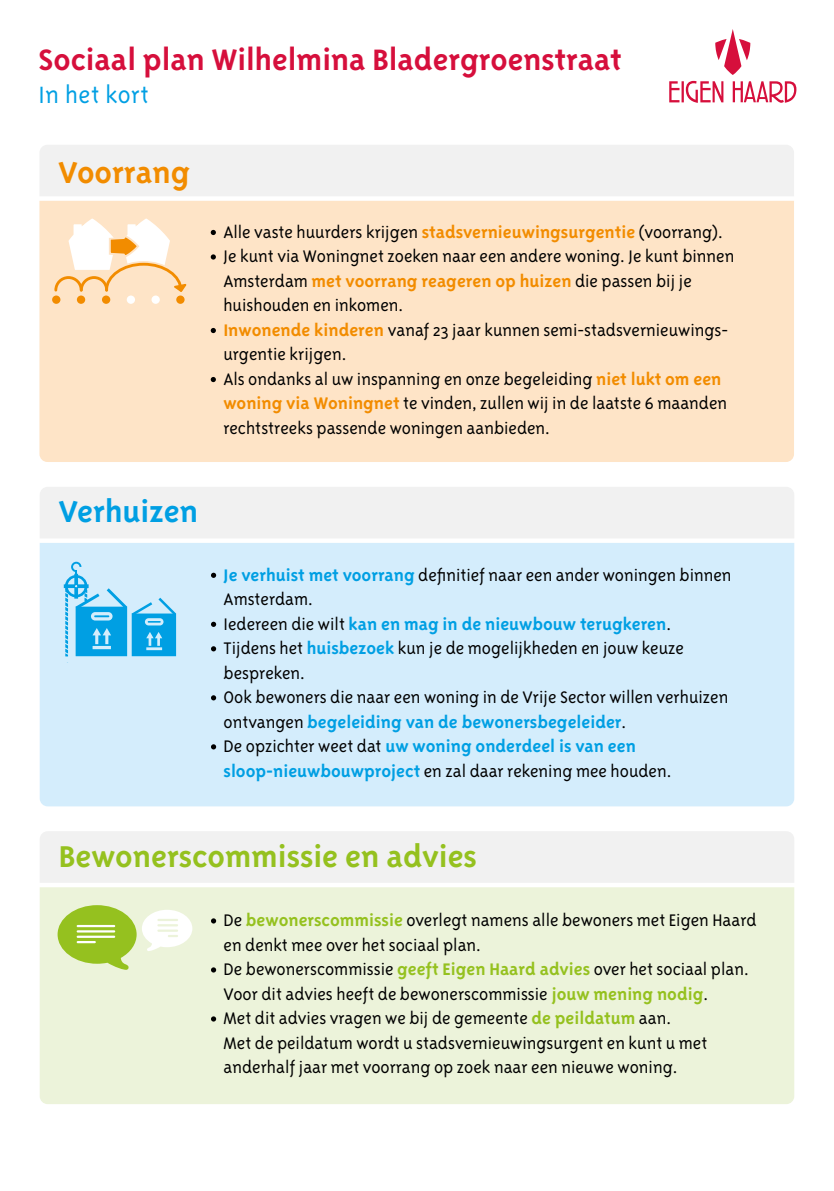
<style>
.page{position:relative;width:834px;height:1191px;background:#fff}
.page>*{position:absolute;margin:0;border:0;box-sizing:border-box;transform-origin:0 0}
.t1{font:700 34.58px "Triplex Sans OT";color:#95c11f}
.t2{font:700 34.58px "Triplex Sans OT";color:#009fe3}
.t3{font:700 34.58px "Triplex Sans OT";color:#f28c00}
.t4{font:700 33.95px "Triplex Sans OT";color:#d60f3c}
.t5{font:300 27.09px "Triplex Sans OT";letter-spacing:.02em;color:#009fe3}
.t6{font:300 19.25px/24.5px "Triplex Sans OT";color:#000}
.s1{font-weight:700;color:#f28c00}
.s2{font-weight:700;color:#009fe3}
.s3{font-weight:700;color:#95c11f}
</style>
<div class="page">
<svg style="left:669px;top:29px;width:127px;height:74px"></svg>
<div style="left:40px;top:487px;width:754px;height:51px;background:#f1f1f1"></div>
<div style="left:40px;top:543px;width:754px;height:263px;background:#d4edfc"></div>
<svg style="left:211px;top:573px;width:5px;height:5px"></svg>
<svg style="left:211px;top:622px;width:5px;height:5px"></svg>
<svg style="left:211px;top:646px;width:5px;height:5px"></svg>
<svg style="left:211px;top:695px;width:5px;height:5px"></svg>
<svg style="left:211px;top:744px;width:5px;height:5px"></svg>
<svg style="left:56px;top:561px;width:120px;height:102px;background:#85d0f2"></svg>
<div style="left:40px;top:831px;width:754px;height:51px;background:#f1f1f1"></div>
<div style="left:40px;top:887px;width:754px;height:217px;background:#ecf3da"></div>
<svg style="left:211px;top:918px;width:5px;height:5px"></svg>
<svg style="left:211px;top:967px;width:5px;height:5px"></svg>
<svg style="left:211px;top:1016px;width:5px;height:5px"></svg>
<svg style="left:58px;top:905px;width:134px;height:66px"></svg>
<div style="left:40px;top:145px;width:753px;height:51px;background:#f1f1f1"></div>
<div style="left:39px;top:201px;width:754px;height:261px;background:#fee4c7"></div>
<svg style="left:211px;top:230px;width:5px;height:5px"></svg>
<svg style="left:211px;top:254px;width:5px;height:5px"></svg>
<svg style="left:211px;top:328px;width:5px;height:5px"></svg>
<svg style="left:211px;top:377px;width:5px;height:5px"></svg>
<div style="left:77px;top:295px;width:8px;height:9px;background:#f28c00;border-radius:50%"></div>
<div style="left:52px;top:295px;width:8px;height:9px;background:#f28c00;border-radius:50%"></div>
<div style="left:102px;top:295px;width:8px;height:9px;background:#f28c00;border-radius:50%"></div>
<div style="left:127px;top:295px;width:8px;height:9px;background:#fff;border-radius:50%"></div>
<div style="left:151px;top:295px;width:9px;height:9px;background:#fff;border-radius:50%"></div>
<div style="left:176px;top:295px;width:8px;height:9px;background:#f28c00;border-radius:50%"></div>
<svg style="left:49px;top:215px;width:140px;height:81px"></svg>
<h2 class="t4" style="left:39px;top:41px;width:584px">Sociaal plan Wilhelmina Bladergroenstraat</h2>
<h3 class="t5" style="left:39px;top:80px;width:112px">In het kort</h3>
<h1 class="t3" style="left:59px;top:153px;width:133px">Voorrang</h1>
<h1 class="t2" style="left:59px;top:492px;width:141px">Verhuizen</h1>
<p class="t6" style="left:223px;top:220px;width:512px">Alle vaste huurders krijgen <span class="s1">stadsvernieuwingsurgentie</span> (voorrang).<br>Je kunt via Woningnet zoeken naar een andere woning. Je kunt binnen Amsterdam <span class="s1">met voorrang reageren op huizen</span> die passen bij je huishouden en inkomen.<br><span class="s1">Inwonende kinderen</span> vanaf 23 jaar kunnen semi-stadsvernieuwings&shy;urgentie krijgen.<br>Als ondanks al uw inspanning en onze begeleiding <span class="s1">niet lukt om een woning via Woningnet</span> te vinden, zullen wij in de laatste 6 maanden rechtstreeks passende woningen aanbieden.</p>
<p class="t6" style="left:223px;top:562px;width:509px"><span class="s2">Je verhuist met voorrang</span> definitief naar een ander woningen binnen Amsterdam.<br>Iedereen die wilt <span class="s2">kan en mag in de nieuwbouw terugkeren</span>.<br>Tijdens het <span class="s2">huisbezoek</span> kun je de mogelijkheden en jouw keuze bespreken.<br>Ook bewoners die naar een woning in de Vrije Sector willen verhuizen ontvangen <span class="s2">begeleiding van de bewonersbegeleider</span>.<br>De opzichter weet dat <span class="s2">uw woning onderdeel is van een sloop-nieuwbouwproject</span> en zal daar rekening mee houden.</p>
<h1 class="t1" style="left:59px;top:837px;width:419px">Bewonerscommissie en advies</h1>
<p class="t6" style="left:223px;top:908px;width:534px">De <span class="s3">bewonerscommissie</span> overlegt namens alle bewoners met Eigen Haard en denkt mee over het sociaal plan.<br>De bewonerscommissie <span class="s3">geeft Eigen Haard advies</span> over het sociaal plan.<br>Voor dit advies heeft de bewonerscommissie <span class="s3">jouw mening nodig</span>.<br>Met dit advies vragen we bij de gemeente <span class="s3">de peildatum</span> aan.<br>Met de peildatum wordt u stadsvernieuwingsurgent en kunt u met anderhalf jaar met voorrang op zoek naar een nieuwe woning.</p>
</div>
